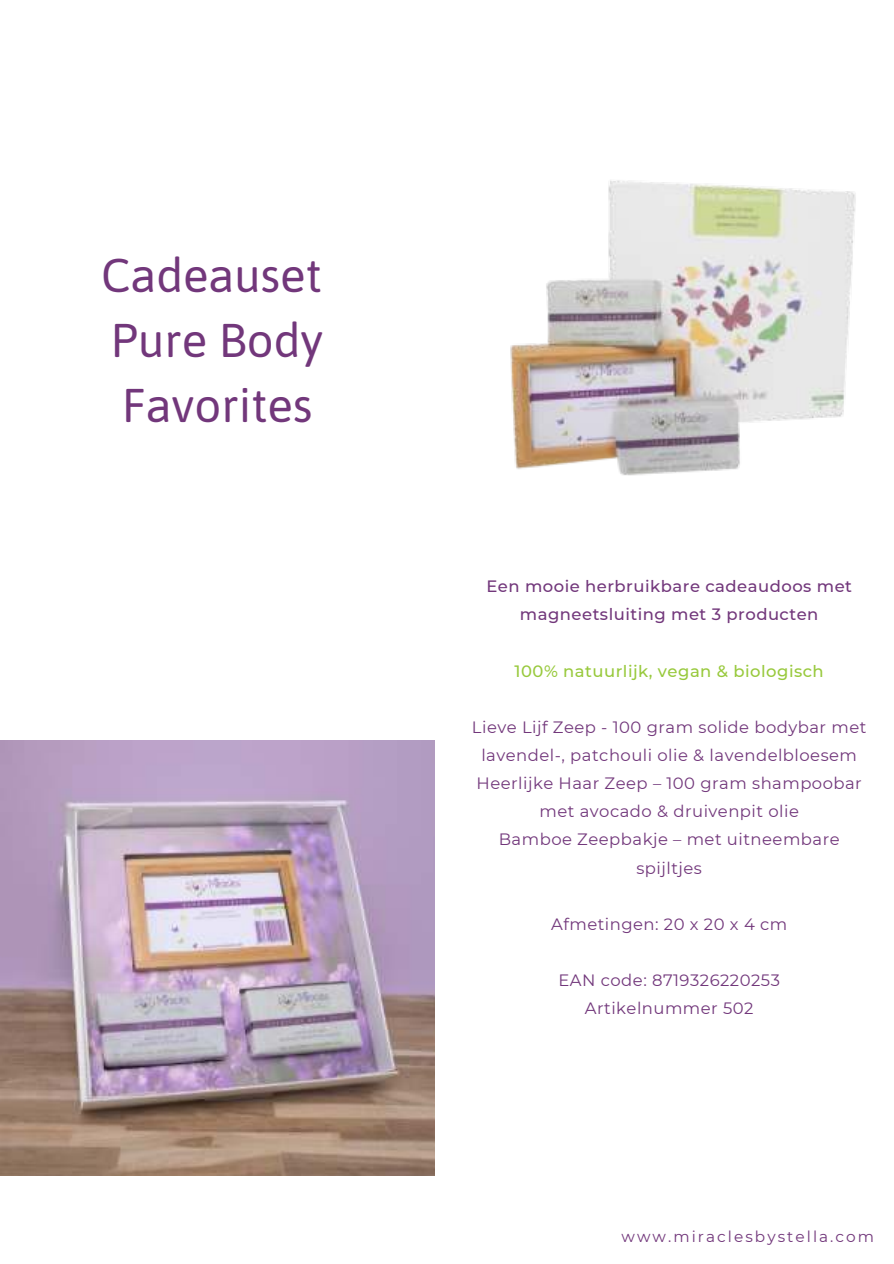
<style>
.page{position:relative;width:894px;height:1264px;background:#fff}
.page>*{position:absolute;margin:0;border:0;box-sizing:border-box;transform-origin:0 0}
.t1{font:47.25px/65.2px "Asap";color:#72377b;text-align:justify}
.t2{font:16.35px/28.2px "Montserrat";letter-spacing:.03em;color:#72377b;text-align:center}
.t3{font:500 16.35px/28.2px "Montserrat";letter-spacing:.03em;color:#72377b;text-align:center}
.t4{font:500 16.35px "Montserrat";letter-spacing:.03em;color:#98c93c}
.t5{font:15.3px "Montserrat";letter-spacing:.135em;color:#72377b}
</style>
<div class="page">
<img style="left:0;top:740px;width:435px;height:435px">
<img style="left:510px;top:180px;width:346px;height:296px">
<h1 class="t1" style="left:101px;top:240px;width:223px">Cadeauset Pure Body Favorites</h1>
<p class="t3" style="left:486px;top:571px;width:367px">Een mooie herbruikbare cadeaudoos met magneetsluiting met 3 producten</p>
<p class="t4" style="left:514px;top:659px;width:310px">100% natuurlijk, vegan &amp; biologisch</p>
<p class="t2" style="left:472px;top:712px;width:396px">Lieve Lijf Zeep - 100 gram solide bodybar met lavendel-, patchouli olie &amp; lavendelbloesem Heerlijke Haar Zeep – 100 gram shampoobar met avocado &amp; druivenpit olie<br>Bamboe Zeepbakje – met uitneembare spijltjes</p>
<p class="t2" style="left:551px;top:909px;width:237px">Afmetingen: 20 x 20 x 4 cm</p>
<p class="t2" style="left:558px;top:965px;width:223px">EAN code: 8719326220253<br>Artikelnummer 502</p>
<p class="t5" style="left:621px;top:1225px;width:254px">www.miraclesbystella.com</p>
</div>
